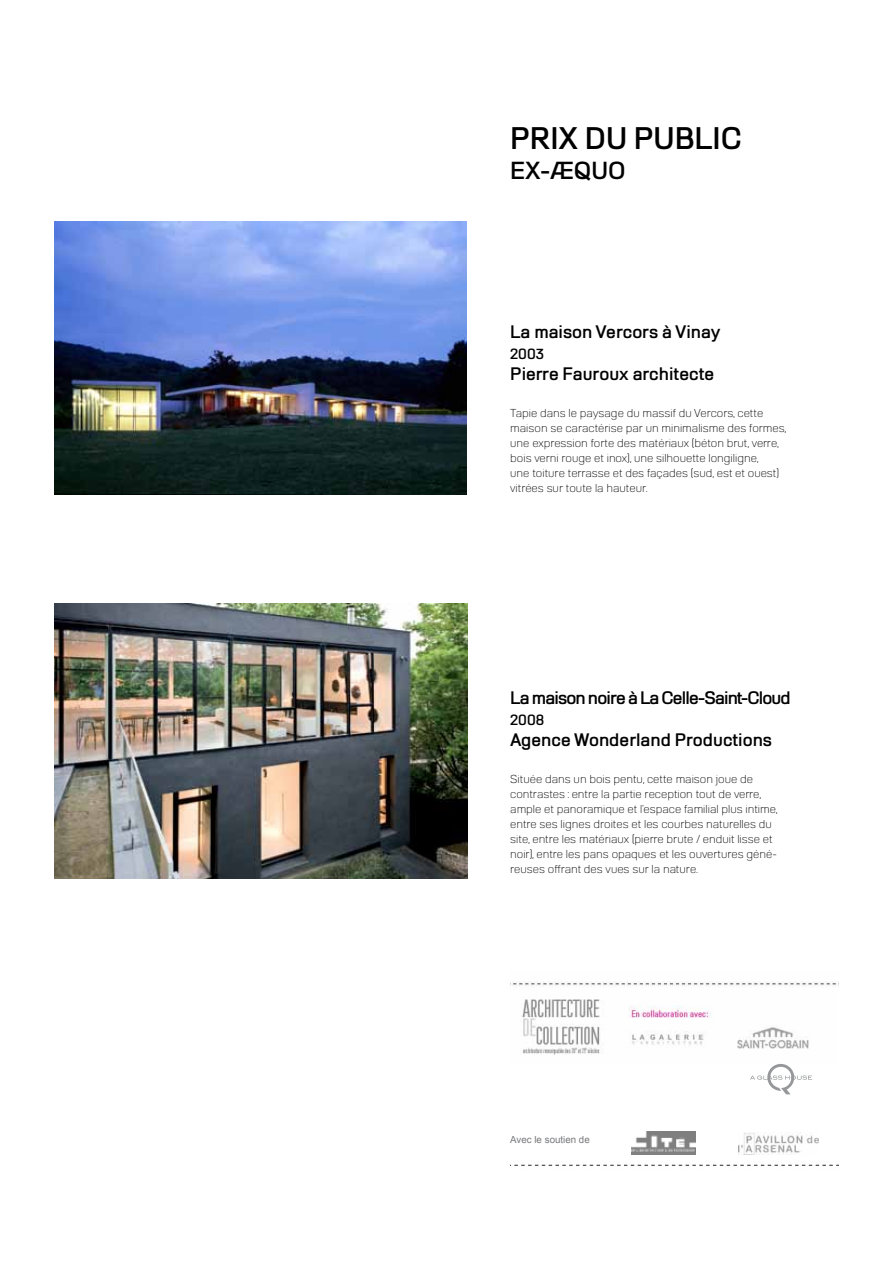
<style>
.page{position:relative;width:893px;height:1263px;background:#fff}
.page>*{position:absolute;margin:0;border:0;box-sizing:border-box;transform-origin:0 0}
.t1{font:700 28.5px "Pragmatik";color:#000}
.t2{font:700 22.5px "Pragmatik";color:#000}
.t3{font:700 16.5px "Pragmatik";color:#000}
.t4{font:700 16.5px "Pragmatik";letter-spacing:-.05em;color:#000}
.t5{font:700 13.5px "Pragmatik";color:#000}
.t6{font:300 10.5px/15px "Pragmatik";color:#000}
.t7{font:9.75px "Arial";color:#77787b}
</style>
<div class="page">
<img style="left:54px;top:221px;width:412px;height:274px">
<img style="left:54px;top:603px;width:413px;height:275px">
<img style="left:510px;top:981px;width:329px;height:74px">
<img style="left:510px;top:1154px;width:329px;height:12px">
<img style="left:631px;top:1132px;width:64px;height:22px">
<img style="left:738px;top:1132px;width:81px;height:22px">
<svg style="left:750px;top:1064px;width:62px;height:30px"></svg>
<h1 class="t1" style="left:510px;top:122px;width:233px">PRIX DU PUBLIC</h1>
<h2 class="t2" style="left:510px;top:157px;width:117px">EX-ÆQUO</h2>
<h3 class="t3" style="left:510px;top:322px;width:212px">La maison Vercors à Vinay</h3>
<p class="t5" style="left:510px;top:346px;width:35px">2003</p>
<h3 class="t3" style="left:510px;top:364px;width:206px">Pierre Fauroux architecte</h3>
<p class="t6" style="left:510px;top:406px;width:278px">Tapie dans le paysage du massif du Vercors, cette maison se caractérise par un minimalisme des formes, une expression forte des matériaux (béton brut, verre, bois verni rouge et inox), une silhouette longiligne,<br>une toiture terrasse et des façades (sud, est et ouest) vitrées sur toute la hauteur.</p>
<h3 class="t4" style="left:510px;top:688px;width:282px">La maison noire à La Celle-Saint-Cloud</h3>
<p class="t5" style="left:510px;top:712px;width:35px">2008</p>
<h3 class="t3" style="left:510px;top:730px;width:263px">Agence Wonderland Productions</h3>
<p class="t6" style="left:510px;top:772px;width:269px">Située dans un bois pentu, cette maison joue de contrastes : entre la partie reception tout de verre, ample et panoramique et l’espace familial plus intime, entre ses lignes droites et les courbes naturelles du site, entre les matériaux (pierre brute / enduit lisse et noir), entre les pans opaques et les ouvertures géné&shy;reuses offrant des vues sur la nature.</p>
<p class="t7" style="left:510px;top:1133px;width:81px">Avec le soutien de</p>
</div>
